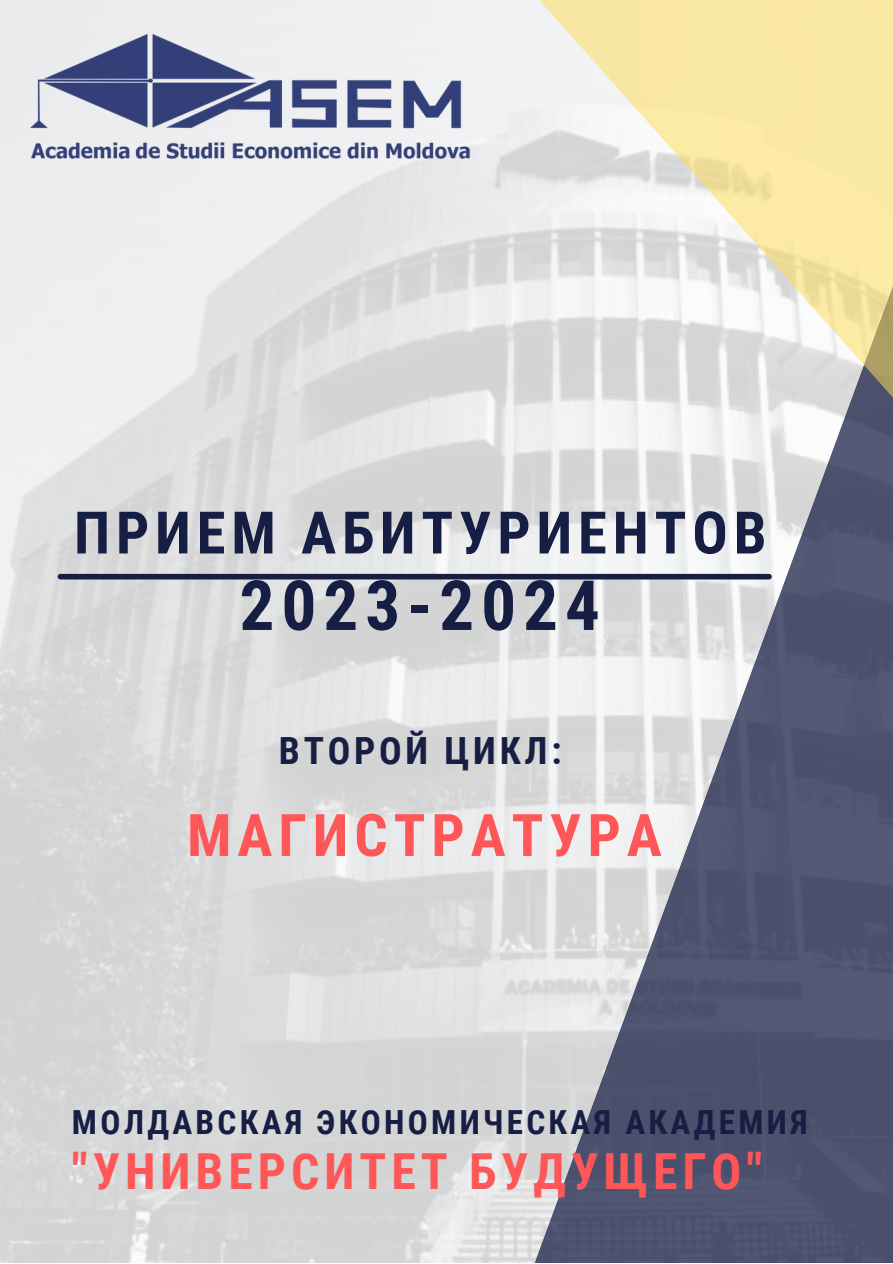
<style>
.page{position:relative;width:893px;height:1264px;background:#fff}
.page>*{position:absolute;margin:0;border:0;box-sizing:border-box;transform-origin:0 0}
.t1{font:700 69.15px "Roboto Condensed";letter-spacing:.1em;color:#161e44}
.t2{font:700 58.65px "Roboto Condensed";letter-spacing:.1em;color:#161e44}
.t3{font:700 58.65px "Roboto Condensed";letter-spacing:.1em;color:#ff5757}
.t4{font:700 49.65px "Roboto Condensed";letter-spacing:.1em;color:#ff5757}
.t5{font:700 37.5px "Roboto Condensed";letter-spacing:.1em;color:#161e44}
.t6{font:700 33.15px "Roboto Condensed";letter-spacing:.1em;color:#161e44}
</style>
<div class="page">
<img style="left:0;top:0;width:495px;height:1262px">
<svg style="left:495px;top:470px;width:397px;height:792px;background:#9296a5"></svg>
<svg style="left:484px;top:0;width:408px;height:470px"></svg>
<div style="left:60px;top:574px;width:709px;height:5px;background:#161e44"></div>
<img style="left:28px;top:35px;width:442px;height:142px">
<p class="t2" style="left:74px;top:499px;width:694px">ПРИЕМ АБИТУРИЕНТОВ</p>
<p class="t1" style="left:239px;top:566px;width:362px">2023-2024</p>
<p class="t5" style="left:279px;top:728px;width:284px">ВТОРОЙ ЦИКЛ:</p>
<p class="t3" style="left:187px;top:801px;width:476px">МАГИСТРАТУРА</p>
<p class="t6" style="left:72px;top:1103px;width:737px">МОЛДАВСКАЯ ЭКОНОМИЧЕСКАЯ АКАДЕМИЯ</p>
<p class="t4" style="left:72px;top:1143px;width:692px">"УНИВЕРСИТЕТ БУДУЩЕГО"</p>
</div>
